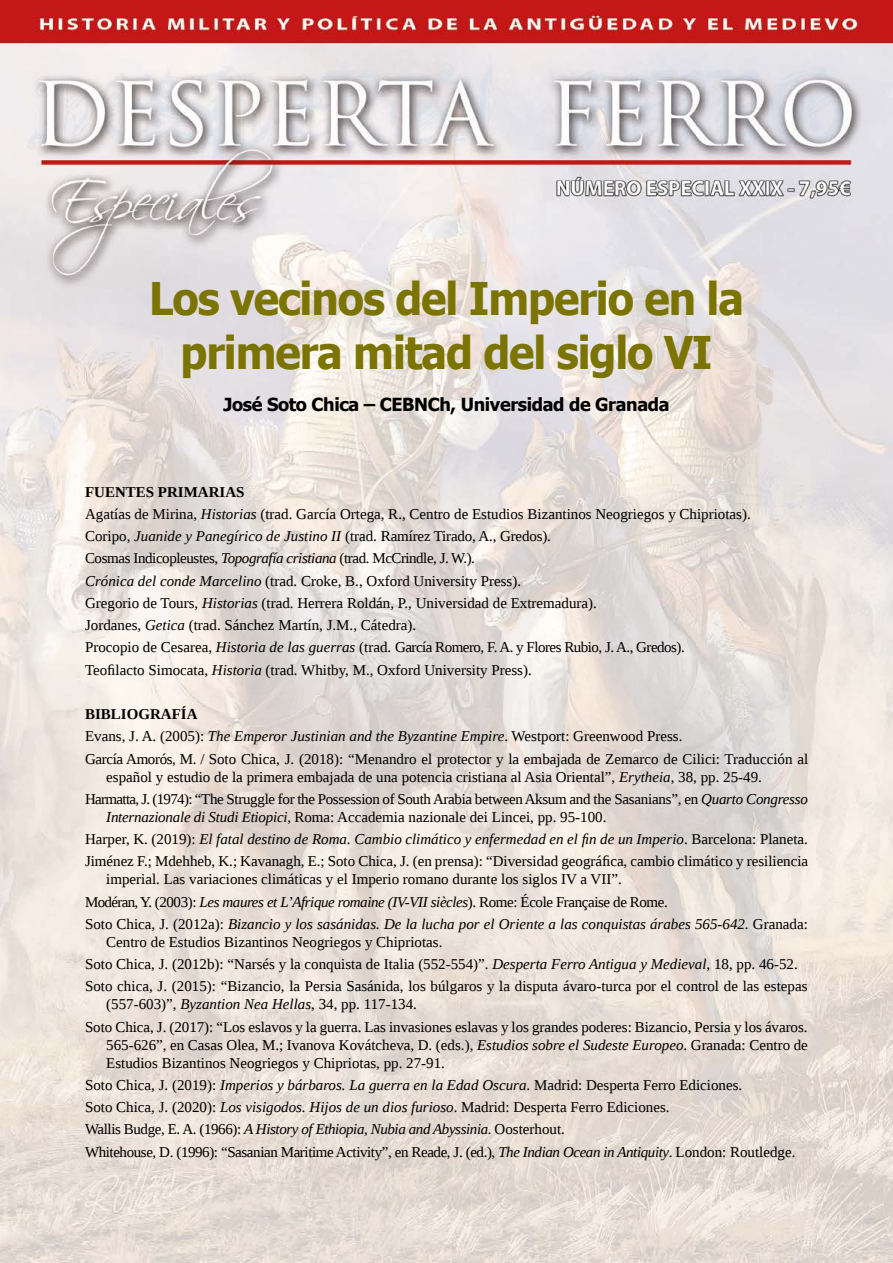
<style>
.page{position:relative;width:893px;height:1263px;background:#fff}
.page>*{position:absolute;margin:0;border:0;box-sizing:border-box;transform-origin:0 0}
.t1{font:700 45px/54px "Tahoma";letter-spacing:-.025em;color:#7c7400;text-align:center;scale:.95 1}
.t2{font:700 18px "Tahoma";letter-spacing:-.02em;color:#000}
.t3{font:15px/22.2px "Liberation Serif";color:#000}
.s1{font-weight:700}
.s2{font-style:italic}
</style>
<div class="page">
<img style="left:0;top:0;width:893px;height:1263px">
<h1 class="t1" style="left:149px;top:274px;width:628px">Los vecinos del Imperio en la primera mitad del siglo VI</h1>
<p class="t2" style="left:223px;top:391px;width:448px">José Soto Chica – CEBNCh, Universidad de Granada</p>
<p class="t3" style="left:85px;top:480px;width:667px"><span class="s1">FUENTES PRIMARIAS<br></span>Agatías de Mirina, <span class="s2">Historias</span> (trad. García Ortega, R., Centro de Estudios Bizantinos Neogriegos y Chipriotas).<br>Coripo, <span class="s2">Juanide y Panegírico de Justino II</span> (trad. Ramírez Tirado, A., Gredos).<br>Cosmas Indicopleustes, <span class="s2">Topografía cristiana</span> (trad. McCrindle, J. W.).<br><span class="s2">Crónica del conde Marcelino</span> (trad. Croke, B., Oxford University Press).<br>Gregorio de Tours, <span class="s2">Historias</span> (trad. Herrera Roldán, P., Universidad de Extremadura).<br>Jordanes, <span class="s2">Getica</span> (trad. Sánchez Martín, J.M., Cátedra).<br>Procopio de Cesarea, <span class="s2">Historia de las guerras</span> (trad. García Romero, F. A. y Flores Rubio, J. A., Gredos).<br>Teofilacto Simocata, <span class="s2">Historia</span> (trad. Whitby, M., Oxford University Press).</p>
<p class="t3" style="left:85px;top:703px;width:725px"><span class="s1">BIBLIOGRAFÍA<br></span>Evans, J. A. (2005): <span class="s2">The Emperor Justinian and the Byzantine Empire</span>. Westport: Greenwood Press.<br>García Amorós, M. / Soto Chica, J. (2018): “Menandro el protector y la embajada de Zemarco de Cilici: Traducción al</p>
<p class="t3" style="left:85px;top:765px;width:724px;text-indent:21px">español y estudio de la primera embajada de una potencia cristiana al Asia Oriental”, <span class="s2">Erytheia</span>, 38, pp. 25-49.<br>Harmatta, J. (1974): “The Struggle for the Possession of South Arabia between Aksum and the Sasanians”, en <span class="s2">Quarto Congresso</span></p>
<p class="t3" style="left:85px;top:806px;width:725px;text-indent:21px"><span class="s2">Internazionale di Studi Etiopici</span>, Roma: Accademia nazionale dei Lincei, pp. 95-100.<br>Harper, K. (2019): <span class="s2">El fatal destino de Roma. Cambio climático y enfermedad en el fin de un Imperio</span>. Barcelona: Planeta.<br>Jiménez F.; Mdehheb, K.; Kavanagh, E.; Soto Chica, J. (en prensa): “Diversidad geográfica, cambio climático y resiliencia</p>
<p class="t3" style="left:85px;top:868px;width:724px;text-indent:21px">imperial. Las variaciones climáticas y el Imperio romano durante los siglos IV a VII”.<br>Modéran, Y. (2003): <span class="s2">Les maures et L’Afrique romaine (IV-VII siècles</span>). Rome: École Française de Rome.<br>Soto Chica, J. (2012a): <span class="s2">Bizancio y los sasánidas. De la lucha por el Oriente a las conquistas árabes 565-642.</span> Granada:</p>
<p class="t3" style="left:85px;top:931px;width:724px;text-indent:21px">Centro de Estudios Bizantinos Neogriegos y Chipriotas.<br>Soto Chica, J. (2012b): “Narsés y la conquista de Italia (552-554)”. <span class="s2">Desperta Ferro Antigua y Medieval</span>, 18, pp. 46-52.<br>Soto chica, J. (2015): “Bizancio, la Persia Sasánida, los búlgaros y la disputa ávaro-turca por el control de las estepas</p>
<p class="t3" style="left:85px;top:993px;width:724px;text-indent:21px">(557-603)”, <span class="s2">Byzantion Nea Hellas</span>, 34, pp. 117-134.<br>Soto Chica, J. (2017): “Los eslavos y la guerra. Las invasiones eslavas y los grandes poderes: Bizancio, Persia y los ávaros.</p>
<p class="t3" style="left:106px;top:1035px;width:703px;line-height:18px">565-626”, en Casas Olea, M.; Ivanova Kovátcheva, D. (eds.), <span class="s2">Estudios sobre el Sudeste Europeo</span>. Granada: Centro de<br>Estudios Bizantinos Neogriegos y Chipriotas, pp. 27-91.</p>
<p class="t3" style="left:85px;top:1074px;width:712px">Soto Chica, J. (2019): <span class="s2">Imperios y bárbaros. La guerra en la Edad Oscura</span>. Madrid: Desperta Ferro Ediciones.<br>Soto Chica, J. (2020): <span class="s2">Los visigodos. Hijos de un dios furioso</span>. Madrid: Desperta Ferro Ediciones.<br>Wallis Budge, E. A. (1966): <span class="s2">A History of Ethiopia, Nubia and Abyssinia</span>. Oosterhout.<br>Whitehouse, D. (1996): “Sasanian Maritime Activity”, en Reade, J. (ed.), <span class="s2">The Indian Ocean in Antiquity</span>. London: Routledge.</p>
</div>
